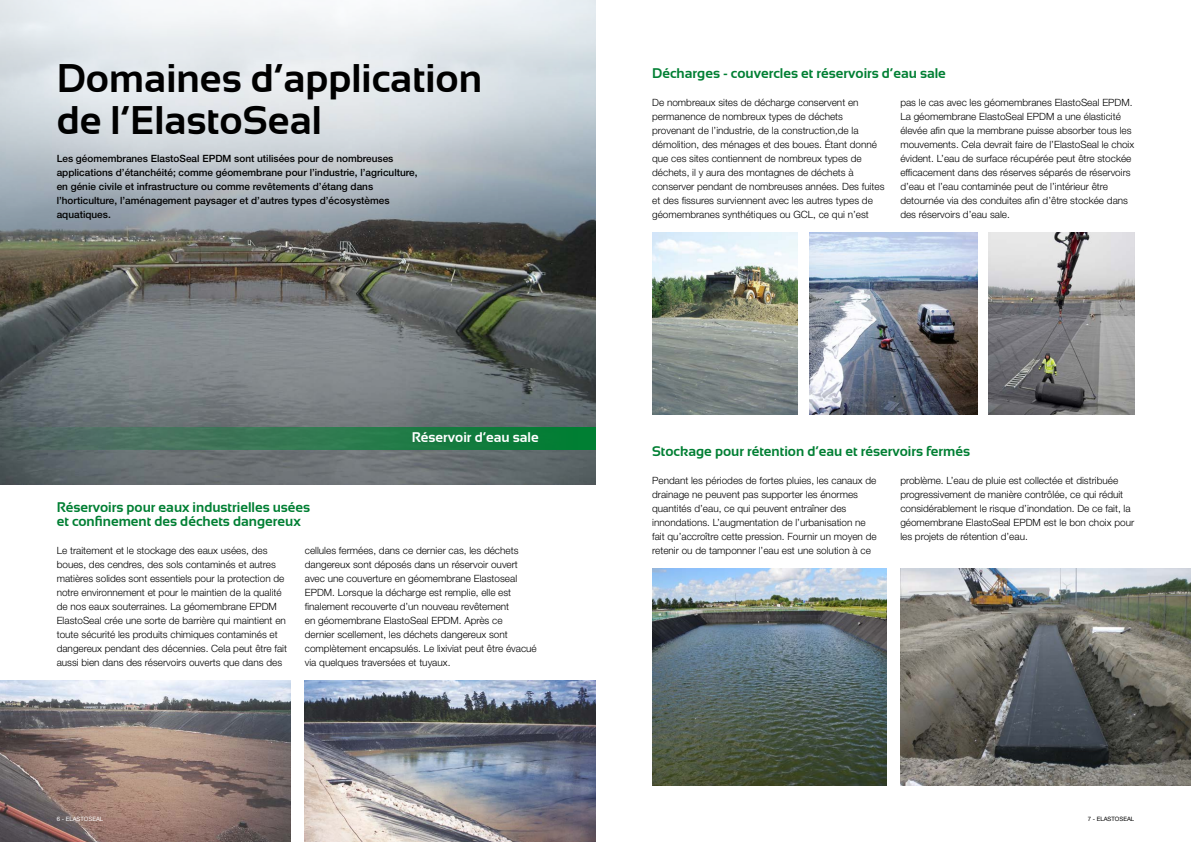
<style>
.page{position:relative;width:1191px;height:842px;background:#fff}
.page>*{position:absolute;margin:0;border:0;box-sizing:border-box;transform-origin:0 0}
.t1{font:700 40px "Sansation";color:#000}
.t2{font:700 14px/14px "Sansation";color:#007f33}
.t3{font:700 14px "Sansation";color:#fff}
.t4{font:300 10px/14px "Helvetica Neue LT Std";color:#000}
.t5{font:500 10px/14px "Helvetica Neue LT Std";color:#000}
.t6{font:6px "Helvetica Neue LT Std";color:#fff}
.t7{font:6px "Helvetica Neue LT Std";color:#000}
</style>
<div class="page">
<img style="left:0;top:470px;width:595px;height:14px">
<img style="left:652px;top:568px;width:234px;height:217px">
<img style="left:900px;top:568px;width:291px;height:217px">
<img style="left:0;top:680px;width:291px;height:162px">
<img style="left:305px;top:680px;width:290px;height:162px">
<img style="left:652px;top:232px;width:145px;height:182px">
<img style="left:809px;top:232px;width:168px;height:182px">
<img style="left:988px;top:232px;width:146px;height:182px">
<svg style="left:0;top:0;width:595px;height:470px;background:#999ea1"></svg>
<div style="left:0;top:427px;width:595px;height:23px;background:linear-gradient(to right,#5d696a,#028335)"></div>
<p class="t1" style="left:57px;top:56px;width:427px">Domaines d’application</p>
<p class="t1" style="left:57px;top:98px;width:267px">de l’ElastoSeal</p>
<p class="t5" style="left:57px;top:151px;width:362px">Les géomembranes ElastoSeal EPDM sont utilisées pour de nombreuses applications d’étanchéité; comme géomembrane pour l’industrie, l’agriculture, en génie civile et infrastructure ou comme revêtements d’étang dans l’horticulture, l’aménagement paysager et d’autres types d’écosystèmes aquatiques.</p>
<p class="t3" style="left:412px;top:429px;width:128px">Réservoir d’eau sale</p>
<p class="t2" style="left:57px;top:500px;width:255px">Réservoirs pour eaux industrielles usées et confinement des déchets dangereux</p>
<p class="t4" style="left:57px;top:543px;width:231px">Le traitement et le stockage des eaux usées, des boues, des cendres, des sols contaminés et autres matières solides sont essentiels pour la protection de notre environnement et pour le maintien de la qualité de nos eaux souterraines. La géomembrane EPDM ElastoSeal crée une sorte de barrière qui maintient en toute sécurité les produits chimiques contaminés et</p>
<p class="t4" style="left:57px;top:641px;width:232px">dangereux pendant des décennies. Cela peut être fait</p>
<p class="t4" style="left:57px;top:655px;width:227px">aussi bien dans des réservoirs ouverts que dans des</p>
<p class="t4" style="left:305px;top:543px;width:215px">cellules fermées, dans ce dernier cas, les déchets</p>
<p class="t4" style="left:305px;top:557px;width:233px">dangereux sont déposés dans un réservoir ouvert avec une couverture en géomembrane Elastoseal EPDM. Lorsque la décharge est remplie, elle est finalement recouverte d’un nouveau revêtement<br>en géomembrane ElastoSeal EPDM. Après ce<br>dernier scellement, les déchets dangereux sont complètement encapsulés. Le lixiviat peut être évacué via quelques traversées et tuyaux.</p>
<p class="t2" style="left:652px;top:66px;width:295px">Décharges - couvercles et réservoirs d’eau sale</p>
<p class="t4" style="left:652px;top:95px;width:208px">De nombreaux sites de décharge conservent en</p>
<p class="t4" style="left:652px;top:109px;width:234px">permanence de nombreux types de déchets provenant de l’industrie, de la construction,de la démolition, des ménages et des boues. Étant donné que ces sites contiennent de nombreux types de déchets, il y aura des montagnes de déchets à conserver pendant de nombreuses années. Des fuites et des fissures surviennent avec les autres types de géomembranes synthétiques ou GCL, ce qui n’est</p>
<p class="t4" style="left:900px;top:95px;width:234px">pas le cas avec les géomembranes ElastoSeal EPDM.</p>
<p class="t4" style="left:900px;top:109px;width:233px">La géomembrane ElastoSeal EPDM a une élasticité élevée afin que la membrane puisse absorber tous les</p>
<p class="t4" style="left:900px;top:137px;width:235px">mouvements. Cela devrait faire de l’ElastoSeal le choix</p>
<p class="t4" style="left:900px;top:151px;width:232px">évident. L’eau de surface récupérée peut être stockée</p>
<p class="t4" style="left:900px;top:165px;width:232px">efficacement dans des réserves séparés de réservoirs d’eau et l’eau contaminée peut de l’intérieur être detournée via des conduites afin d’être stockée dans des réservoirs d’eau sale.</p>
<p class="t2" style="left:652px;top:444px;width:319px">Stockage pour rétention d’eau et réservoirs fermés</p>
<p class="t4" style="left:652px;top:473px;width:226px">Pendant les périodes de fortes pluies, les canaux de</p>
<p class="t4" style="left:652px;top:487px;width:226px">drainage ne peuvent pas supporter les énormes quantités d’eau, ce qui peuvent entraîner des innondations. L’augmentation de l’urbanisation ne fait qu’accroître cette pression. Fournir un moyen de retenir ou de tamponner l’eau est une solution à ce</p>
<p class="t4" style="left:900px;top:473px;width:235px">problème. L’eau de pluie est collectée et distribuée progressivement de manière contrôlée, ce qui réduit considérablement le risque d’inondation. De ce fait, la géomembrane ElastoSeal EPDM est le bon choix pour les projets de rétention d’eau.</p>
<p class="t6" style="left:57px;top:815px;width:48px">6 - ELASTOSEAL</p>
<p class="t7" style="left:1087px;top:815px;width:48px">7 - ELASTOSEAL</p>
</div>
